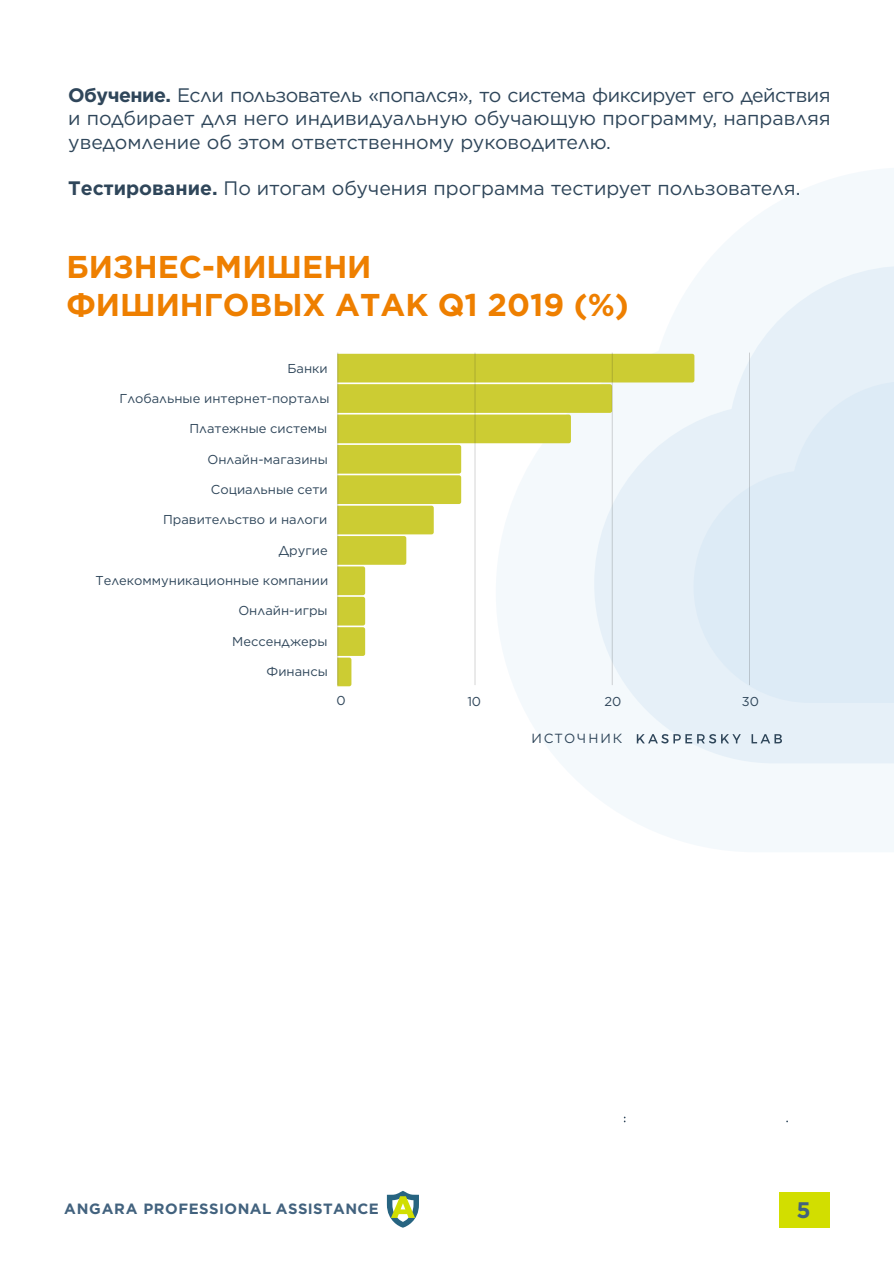
<style>
.page{position:relative;width:894px;height:1264px;background:#fff}
.page>*{position:absolute;margin:0;border:0;box-sizing:border-box;transform-origin:0 0}
.t1{font:700 31.5px/37.8px "Gotham Pro";color:#ee7f00}
.t2{font:700 22.5px "Gotham Pro";color:#42627e}
.t3{font:19.5px/23.4px "Gotham";color:#2f465a;text-align:justify}
.t4{font:700 14.85px "Gotham Pro";letter-spacing:.035em;color:#42627e}
.t5{font:13.2px "Gotham";letter-spacing:.14em;color:#2f465a}
.t6{font:12.9px "Gotham";color:#2f465a}
.s1{font-family:"Gotham Pro";font-weight:700}
</style>
<div class="page">
<svg style="left:495px;top:168px;width:398px;height:684px"></svg>
<svg style="left:594px;top:266px;width:299px;height:497px;fill:#e6f0f8"></svg>
<svg style="left:693px;top:381px;width:200px;height:322px;background:#dfebf6"></svg>
<svg style="left:636px;top:734px;width:104px;height:9px"></svg>
<svg style="left:751px;top:734px;width:30px;height:9px"></svg>
<svg style="left:337px;top:354px;width:357px;height:332px"></svg>
<hr style="left:337px;top:352px;width:1px;height:333px;background:#222">
<hr style="left:474px;top:352px;width:1px;height:333px;background:#222">
<hr style="left:611px;top:352px;width:1px;height:333px;background:#222">
<hr style="left:748px;top:352px;width:1px;height:333px;background:#222">
<svg style="left:387px;top:1190px;width:32px;height:37px"></svg>
<div style="left:779px;top:1192px;width:50px;height:35px;background:#d2de00"></div>
<p class="t3" style="left:68px;top:83px;width:763px"><span class="s1">Обучение.</span> Если пользователь «попался», то система фиксирует его действия и подбирает для него индивидуальную обучающую программу, направляя уведомление об этом ответственному руководителю.</p>
<p class="t3" style="left:68px;top:176px;width:733px"><span class="s1">Тестирование.</span> По итогам обучения программа тестирует пользователя.</p>
<h1 class="t1" style="left:66px;top:247px;width:563px">БИЗНЕС-МИШЕНИ<br>ФИШИНГОВЫХ АТАК Q1 2019 (%)</h1>
<p class="t6" style="left:287px;top:360px;width:42px">Банки</p>
<p class="t6" style="left:119px;top:390px;width:211px">Глобальные интернет-порталы</p>
<p class="t6" style="left:189px;top:420px;width:139px">Платежные системы</p>
<p class="t6" style="left:207px;top:451px;width:122px">Онлайн-магазины</p>
<p class="t6" style="left:211px;top:481px;width:118px">Социальные сети</p>
<p class="t6" style="left:163px;top:511px;width:166px">Правительство и налоги</p>
<p class="t6" style="left:278px;top:542px;width:51px">Другие</p>
<p class="t6" style="left:95px;top:572px;width:234px">Телекоммуникационные компании</p>
<p class="t6" style="left:238px;top:602px;width:91px">Онлайн-игры</p>
<p class="t6" style="left:232px;top:633px;width:97px">Мессенджеры</p>
<p class="t6" style="left:266px;top:663px;width:63px">Финансы</p>
<p class="t6" style="left:336px;top:692px;width:11px">0</p>
<p class="t6" style="left:467px;top:693px;width:15px">10</p>
<p class="t6" style="left:604px;top:693px;width:18px">20</p>
<p class="t6" style="left:741px;top:693px;width:19px">30</p>
<p class="t5" style="left:531px;top:730px;width:92px">ИСТОЧНИК</p>
<p class="t4" style="left:64px;top:1200px;width:316px">ANGARA PROFESSIONAL ASSISTANCE</p>
<p class="t2" style="left:796px;top:1197px;width:16px">5</p>
</div>
